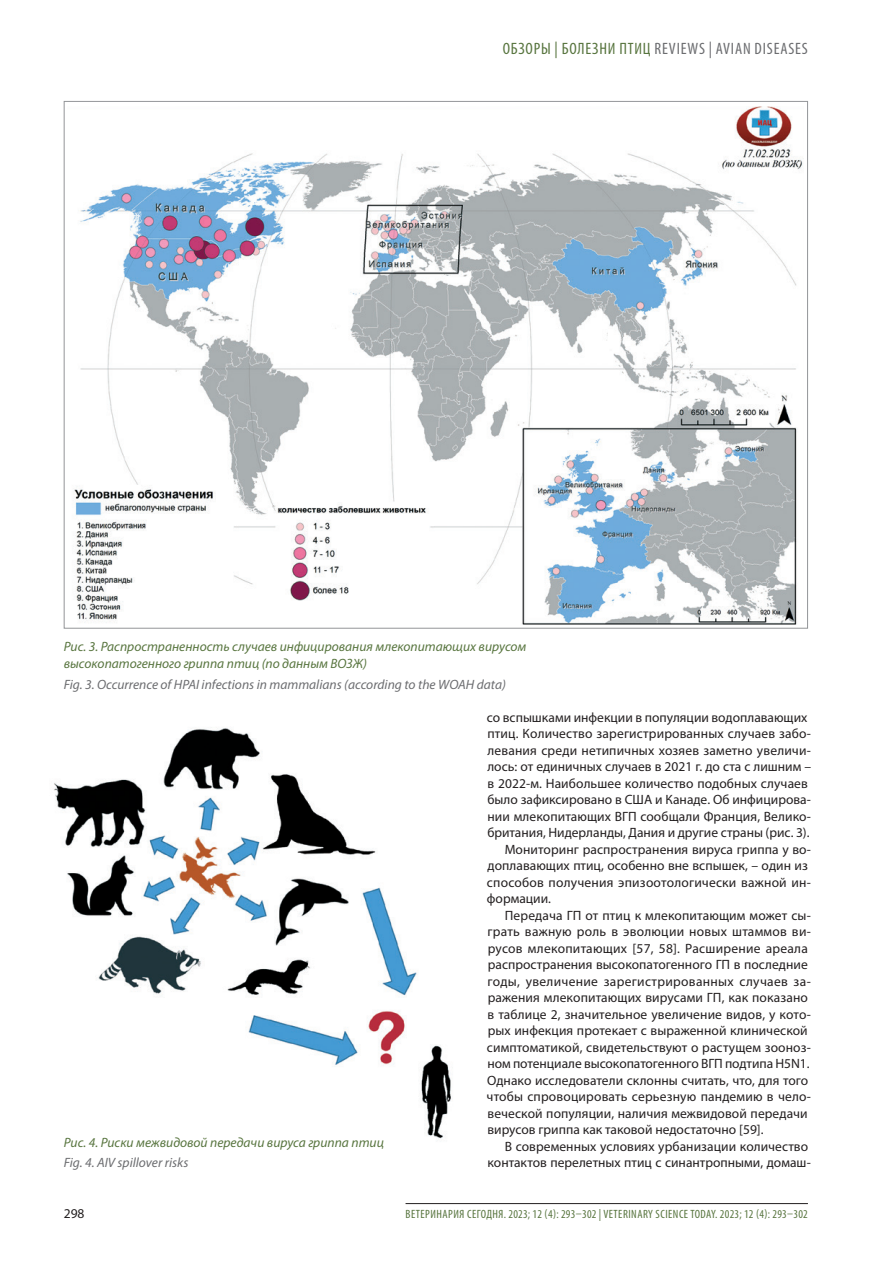
<style>
.page{position:relative;width:893px;height:1263px;background:#fff}
.page>*{position:absolute;margin:0;border:0;box-sizing:border-box;transform-origin:0 0}
.t1{font:condensed 16.5px "Myriad Pro";letter-spacing:.05em;color:#6c6d70}
.t2{font:13.5px "Myriad Pro";letter-spacing:.005em;color:#231f20}
.t3{font:italic 13.5px/16.5px "Myriad Pro";color:#58753f}
.t4{font:italic 13.5px "Myriad Pro";color:#6c6d70}
.t5{font:13.5px "Myriad Pro";letter-spacing:.025em;color:#231f20}
.t6{font:condensed 12px "Myriad Pro";letter-spacing:.04em;color:#58753f}
.s1{color:#58753f}
</style>
<div class="page">
<hr style="left:406px;top:1203px;width:402px;height:1px;background:#231f20">
<img style="left:74px;top:106px;width:729px;height:519px">
<img style="left:54px;top:728px;width:397px;height:411px">
<p class="t1" style="left:503px;top:38px;width:307px"><span class="s1">ОБЗОРЫ | БОЛЕЗНИ ПТИЦ</span> REVIEWS | AVIAN DISEASES</p>
<p class="t3" style="left:64px;top:638px;width:464px">Рис. 3. Распространенность случаев инфицирования млекопитающих вирусом высокопатогенного гриппа птиц (по данным ВОЗЖ)</p>
<p class="t4" style="left:64px;top:676px;width:444px">Fig. 3. Occurrence of HPAI infections in mammalians (according to the WOAH data)</p>
<p class="t3" style="left:64px;top:1133px;width:322px">Рис. 4. Риски межвидовой передачи вируса гриппа птиц</p>
<p class="t4" style="left:64px;top:1154px;width:126px">Fig. 4. AIV spillover risks</p>
<p class="t2" style="left:487px;top:709px;width:322px">со вспышками инфекции в популяции водоплавающих</p>
<p class="t2" style="left:487px;top:725px;width:325px">птиц. Количество зарегистрированных случаев забо-</p>
<p class="t2" style="left:487px;top:742px;width:325px">левания среди нетипичных хозяев заметно увеличи-</p>
<p class="t2" style="left:487px;top:758px;width:325px">лось: от единичных случаев в 2021 г. до ста с лишним –</p>
<p class="t2" style="left:487px;top:775px;width:322px">в 2022-м. Наибольшее количество подобных случаев</p>
<p class="t2" style="left:487px;top:791px;width:325px">было зафиксировано в США и Канаде. Об инфицирова-</p>
<p class="t2" style="left:487px;top:808px;width:325px">нии млекопитающих ВГП сообщали Франция, Велико-</p>
<p class="t2" style="left:487px;top:824px;width:324px">британия, Нидерланды, Дания и другие страны (рис. 3).</p>
<p class="t2" style="left:505px;top:841px;width:308px">Мониторинг распространения вируса гриппа у во-</p>
<p class="t2" style="left:488px;top:857px;width:322px">доплавающих птиц, особенно вне вспышек, – один из</p>
<p class="t2" style="left:487px;top:874px;width:325px">способов получения эпизоотологически важной ин-</p>
<p class="t2" style="left:487px;top:890px;width:66px">формации.</p>
<p class="t2" style="left:505px;top:907px;width:307px">Передача ГП от птиц к млекопитающим может сы-</p>
<p class="t2" style="left:487px;top:923px;width:325px">грать важную роль в эволюции новых штаммов ви-</p>
<p class="t2" style="left:488px;top:940px;width:322px">русов млекопитающих [57, 58]. Расширение ареала</p>
<p class="t2" style="left:488px;top:956px;width:322px">распространения высокопатогенного ГП в последние</p>
<p class="t5" style="left:487px;top:973px;width:325px">годы, увеличение зарегистрированных случаев за-</p>
<p class="t2" style="left:488px;top:989px;width:322px">ражения млекопитающих вирусами ГП, как показано</p>
<p class="t2" style="left:487px;top:1006px;width:325px">в таблице 2, значительное увеличение видов, у кото-</p>
<p class="t2" style="left:488px;top:1022px;width:322px">рых инфекция протекает с выраженной клинической</p>
<p class="t2" style="left:487px;top:1039px;width:325px">симптоматикой, свидетельствуют о растущем зооноз-</p>
<p class="t2" style="left:487px;top:1055px;width:324px">ном потенциале высокопатогенного ВГП подтипа H5N1.</p>
<p class="t2" style="left:487px;top:1072px;width:322px">Однако исследователи склонны считать, что, для того</p>
<p class="t2" style="left:487px;top:1088px;width:326px">чтобы спровоцировать серьезную пандемию в чело-</p>
<p class="t2" style="left:487px;top:1105px;width:322px">веческой популяции, наличия межвидовой передачи</p>
<p class="t2" style="left:487px;top:1121px;width:278px">вирусов гриппа как таковой недостаточно [59].</p>
<p class="t2" style="left:505px;top:1138px;width:305px">В современных условиях урбанизации количество</p>
<p class="t2" style="left:487px;top:1154px;width:325px">контактов перелетных птиц с синантропными, домаш-</p>
<p class="t2" style="left:64px;top:1205px;width:22px">298</p>
<p class="t6" style="left:406px;top:1206px;width:404px">ВЕТЕРИНАРИЯ СЕГОДНЯ. 2023; 12 (4): 293–302 | VETERINARY SCIENCE TODAY. 2023; 12 (4): 293–302</p>
</div>
